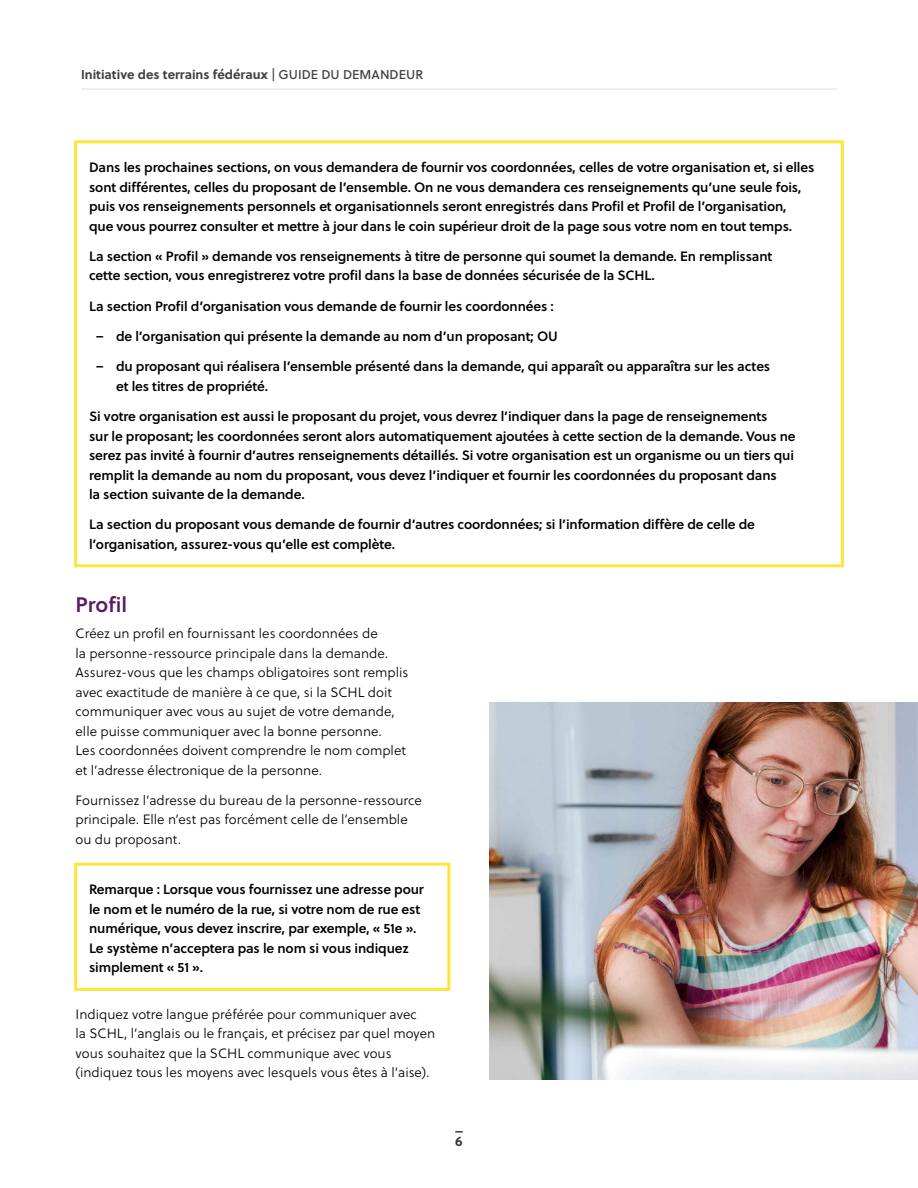
<style>
.page{position:relative;width:918px;height:1188px;background:#fff}
.page>*{position:absolute;margin:0;border:0;box-sizing:border-box;transform-origin:0 0}
.t1{font:21px "Bkyfyq Soleil Sb";color:#571a63}
.t2{font:13.5px/19.5px "Bkyfyq Soleil Sb";letter-spacing:-.01em;color:#000}
.t3{font:13.5px/19.5px "Ltvdjq Soleil Lt";color:#000}
.t4{font:700 13.5px "Mrmlkt Soleil";color:#363841}
.t5{font:700 12.75px "Fvrcxg Soleil";color:#414042}
.s1{font-family:"Vghwrf Soleil Bk";font-weight:400}
</style>
<div class="page">
<hr style="left:81px;top:88px;width:756px;height:2px;background:#e4eced">
<svg style="left:455px;top:1131px;width:8px;height:2px"></svg>
<div style="left:74px;top:140px;width:770px;height:427px;border:3px solid #ffe639"></div>
<div style="left:74px;top:863px;width:376px;height:128px;border:3px solid #ffe639"></div>
<img style="left:489px;top:703px;width:429px;height:377px">
<p class="t5" style="left:81px;top:64px;width:344px">Initiative des terrains fédéraux <span class="s1">| GUIDE DU DEMANDEUR</span></p>
<p class="t2" style="left:89px;top:157px;width:727px">Dans les prochaines sections, on vous demandera de fournir vos coordonnées, celles de votre organisation et, si elles sont différentes, celles du proposant de l’ensemble. On ne vous demandera ces renseignements qu’une seule fois, puis vos renseignements personnels et organisationnels seront enregistrés dans Profil et Profil de l’organisation,<br>que vous pourrez consulter et mettre à jour dans le coin supérieur droit de la page sous votre nom en tout temps.</p>
<p class="t2" style="left:89px;top:246px;width:685px">La section « Profil » demande vos renseignements à titre de personne qui soumet la demande. En remplissant cette section, vous enregistrerez votre profil dans la base de données sécurisée de la SCHL.</p>
<p class="t2" style="left:89px;top:296px;width:466px">La section Profil d’organisation vous demande de fournir les coordonnées :</p>
<p class="t2" style="left:96px;top:326px;width:463px">– de l’organisation qui présente la demande au nom d’un proposant; OU</p>
<p class="t2" style="left:116px;top:356px;width:656px;text-indent:-20px">– du proposant qui réalisera l’ensemble présenté dans la demande, qui apparaît ou apparaîtra sur les actes et les titres de propriété.</p>
<p class="t2" style="left:89px;top:406px;width:708px">Si votre organisation est aussi le proposant du projet, vous devrez l’indiquer dans la page de renseignements<br>sur le proposant; les coordonnées seront alors automatiquement ajoutées à cette section de la demande. Vous ne serez pas invité à fournir d’autres renseignements détaillés. Si votre organisation est un organisme ou un tiers qui remplit la demande au nom du proposant, vous devez l’indiquer et fournir les coordonnées du proposant dans<br>la section suivante de la demande.</p>
<p class="t2" style="left:89px;top:514px;width:667px">La section du proposant vous demande de fournir d’autres coordonnées; si l’information diffère de celle de l’organisation, assurez-vous qu’elle est complète.</p>
<h3 class="t1" style="left:76px;top:588px;width:53px">Profil</h3>
<p class="t3" style="left:76px;top:624px;width:334px">Créez un profil en fournissant les coordonnées de<br>la personne-ressource principale dans la demande.<br>Assurez-vous que les champs obligatoires sont remplis avec exactitude de manière à ce que, si la SCHL doit communiquer avec vous au sujet de votre demande, elle puisse communiquer avec la bonne personne.<br>Les coordonnées doivent comprendre le nom complet et l’adresse électronique de la personne.</p>
<p class="t3" style="left:76px;top:790px;width:348px">Fournissez l’adresse du bureau de la personne-ressource principale. Elle n’est pas forcément celle de l’ensemble ou du proposant.</p>
<p class="t2" style="left:89px;top:879px;width:336px">Remarque : Lorsque vous fournissez une adresse pour le nom et le numéro de la rue, si votre nom de rue est numérique, vous devez inscrire, par exemple, « 51e ».<br>Le système n’acceptera pas le nom si vous indiquez simplement « 51 ».</p>
<p class="t3" style="left:76px;top:1004px;width:361px">Indiquez votre langue préférée pour communiquer avec<br>la SCHL, l’anglais ou le français, et précisez par quel moyen vous souhaitez que la SCHL communique avec vous (indiquez tous les moyens avec lesquels vous êtes à l’aise).</p>
<p class="t4" style="left:455px;top:1131px;width:9px">6</p>
</div>
